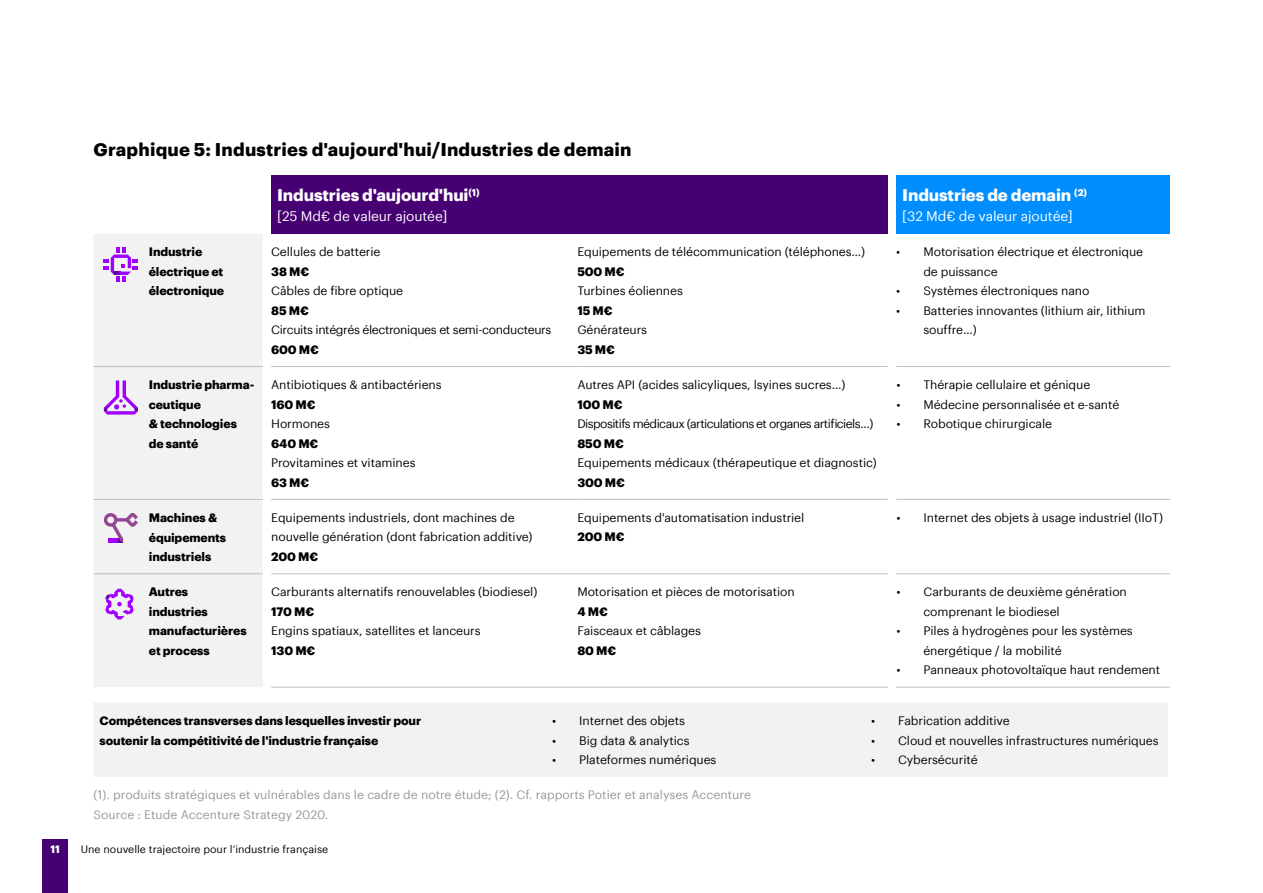
<style>
.page{position:relative;width:1263px;height:893px;background:#fff}
.page>*{position:absolute;margin:0;border:0;box-sizing:border-box;transform-origin:0 0}
.t1{font:700 18px "Graphik";letter-spacing:.01em;color:#000}
.t2{font:700 16.5px "Graphik";letter-spacing:-.01em;color:#fff}
.t3{font:13.5px "Graphik";letter-spacing:-.01em;color:#fff}
.t4{font:12px/19.5px "Graphik";letter-spacing:-.01em;color:#000}
.t5{font:700 12px/19.5px "Graphik";letter-spacing:-.01em;color:#000}
.t6{font:12px/19.5px "Graphik";color:#969696}
.t7{font:12px "Graphik";letter-spacing:-.05em;color:#000}
.t8{font:12px "Graphik";letter-spacing:-.03em;color:#000}
.t9{font:10.5px "Graphik";color:#000}
.t10{font:700 10.5px "Graphik";color:#fff}
</style>
<div class="page">
<div style="left:271px;top:175px;width:617px;height:59px;background:#460073"></div>
<div style="left:896px;top:175px;width:274px;height:59px;background:#008eff"></div>
<div style="left:94px;top:234px;width:169px;height:453px;background:#f2f2f2"></div>
<hr style="left:94px;top:366px;width:169px;height:1px;background:#bebebe">
<hr style="left:271px;top:366px;width:306px;height:1px;background:#bebebe">
<hr style="left:577px;top:366px;width:311px;height:1px;background:#bebebe">
<hr style="left:896px;top:366px;width:274px;height:1px;background:#bebebe">
<hr style="left:94px;top:499px;width:169px;height:1px;background:#bebebe">
<hr style="left:271px;top:499px;width:306px;height:1px;background:#bebebe">
<hr style="left:577px;top:499px;width:311px;height:1px;background:#bebebe">
<hr style="left:896px;top:499px;width:274px;height:1px;background:#bebebe">
<hr style="left:94px;top:573px;width:169px;height:1px;background:#bebebe">
<hr style="left:271px;top:573px;width:306px;height:1px;background:#bebebe">
<hr style="left:271px;top:687px;width:306px;height:1px;background:#bebebe">
<hr style="left:577px;top:573px;width:311px;height:1px;background:#bebebe">
<hr style="left:577px;top:687px;width:311px;height:1px;background:#bebebe">
<hr style="left:896px;top:573px;width:274px;height:1px;background:#bebebe">
<hr style="left:896px;top:687px;width:274px;height:1px;background:#bebebe">
<div style="left:94px;top:703px;width:1074px;height:74px;background:#f2f2f2"></div>
<svg style="left:104px;top:248px;width:34px;height:34px"></svg>
<svg style="left:104px;top:380px;width:34px;height:35px"></svg>
<svg style="left:104px;top:513px;width:34px;height:29px"></svg>
<svg style="left:105px;top:589px;width:29px;height:30px"></svg>
<div style="left:43px;top:839px;width:25px;height:54px;background:#460073"></div>
<p class="t10" style="left:51px;top:841px;width:11px">11</p>
<h1 class="t1" style="left:94px;top:135px;width:540px">Graphique 5: Industries d'aujourd'hui/Industries de demain</h1>
<h2 class="t2" style="left:277px;top:183px;width:204px">Industries d'aujourd'hui<sup>(1)</sup></h2>
<p class="t3" style="left:277px;top:206px;width:172px">[25 Md€ de valeur ajoutée]</p>
<p class="t5" style="left:149px;top:241px;width:77px">Industrie électrique et électronique</p>
<p class="t4" style="left:271px;top:241px;width:111px">Cellules de batterie</p>
<p class="t5" style="left:271px;top:261px;width:39px">38 M€</p>
<p class="t4" style="left:271px;top:280px;width:133px">Câbles de fibre optique</p>
<p class="t5" style="left:271px;top:300px;width:39px">85 M€</p>
<p class="t8" style="left:271px;top:321px;width:282px">Circuits intégrés électroniques et semi-conducteurs</p>
<p class="t5" style="left:271px;top:339px;width:49px">600 M€</p>
<p class="t5" style="left:149px;top:374px;width:107px">Industrie pharma&shy;ceutique<br>&amp; technologies de santé</p>
<p class="t4" style="left:271px;top:374px;width:172px">Antibiotiques &amp; antibactériens</p>
<p class="t5" style="left:271px;top:393px;width:46px">160 M€</p>
<p class="t4" style="left:271px;top:413px;width:60px">Hormones</p>
<p class="t5" style="left:271px;top:432px;width:49px">640 M€</p>
<p class="t4" style="left:271px;top:452px;width:146px">Provitamines et vitamines</p>
<p class="t5" style="left:271px;top:471px;width:40px">63 M€</p>
<p class="t5" style="left:149px;top:507px;width:79px">Machines &amp; équipements industriels</p>
<p class="t4" style="left:271px;top:507px;width:263px">Equipements industriels, dont machines de nouvelle génération (dont fabrication additive)</p>
<p class="t5" style="left:271px;top:546px;width:49px">200 M€</p>
<p class="t5" style="left:149px;top:581px;width:99px">Autres industries manufacturières et process</p>
<p class="t4" style="left:271px;top:581px;width:268px">Carburants alternatifs renouvelables (biodiesel)</p>
<p class="t5" style="left:271px;top:601px;width:44px">170 M€</p>
<p class="t4" style="left:271px;top:620px;width:211px">Engins spatiaux, satellites et lanceurs</p>
<p class="t5" style="left:271px;top:640px;width:46px">130 M€</p>
<p class="t4" style="left:577px;top:241px;width:289px">Equipements de télécommunication (téléphones…)</p>
<p class="t5" style="left:577px;top:261px;width:49px">500 M€</p>
<p class="t4" style="left:577px;top:280px;width:107px">Turbines éoliennes</p>
<p class="t5" style="left:577px;top:300px;width:37px">15 M€</p>
<p class="t4" style="left:577px;top:319px;width:71px">Générateurs</p>
<p class="t5" style="left:577px;top:339px;width:39px">35 M€</p>
<p class="t4" style="left:577px;top:374px;width:269px">Autres API (acides salicyliques, lsyines sucres…)</p>
<p class="t5" style="left:577px;top:393px;width:47px">100 M€</p>
<p class="t7" style="left:577px;top:415px;width:298px">Dispositifs médicaux (articulations et organes artificiels…)</p>
<p class="t5" style="left:577px;top:432px;width:48px">850 M€</p>
<p class="t4" style="left:577px;top:452px;width:301px">Equipements médicaux (thérapeutique et diagnostic)</p>
<p class="t5" style="left:577px;top:471px;width:49px">300 M€</p>
<p class="t4" style="left:577px;top:507px;width:228px">Equipements d'automatisation industriel</p>
<p class="t5" style="left:577px;top:526px;width:49px">200 M€</p>
<p class="t4" style="left:577px;top:581px;width:219px">Motorisation et pièces de motorisation</p>
<p class="t5" style="left:577px;top:601px;width:32px">4 M€</p>
<p class="t4" style="left:577px;top:620px;width:125px">Faisceaux et câblages</p>
<p class="t5" style="left:577px;top:640px;width:40px">80 M€</p>
<h2 class="t2" style="left:902px;top:183px;width:186px">Industries de demain <sup>(2)</sup></h2>
<p class="t3" style="left:902px;top:206px;width:172px">[32 Md€ de valeur ajoutée]</p>
<p class="t4" style="left:923px;top:241px;width:221px;text-indent:-27px">• Motorisation électrique et électronique de puissance</p>
<p class="t4" style="left:896px;top:280px;width:195px">• Systèmes électroniques nano</p>
<p class="t4" style="left:923px;top:300px;width:224px;text-indent:-27px">• Batteries innovantes (lithium air, lithium souffre…)</p>
<p class="t4" style="left:896px;top:374px;width:195px">• Thérapie cellulaire et génique</p>
<p class="t4" style="left:896px;top:393px;width:225px">• Médecine personnalisée et e-santé</p>
<p class="t4" style="left:896px;top:413px;width:157px">• Robotique chirurgicale</p>
<p class="t4" style="left:896px;top:507px;width:268px">• Internet des objets à usage industriel (IIoT)</p>
<p class="t4" style="left:923px;top:581px;width:205px;text-indent:-27px">• Carburants de deuxième génération comprenant le biodiesel</p>
<p class="t4" style="left:923px;top:620px;width:211px;text-indent:-27px">• Piles à hydrogènes pour les systèmes énergétique / la mobilité</p>
<p class="t4" style="left:896px;top:659px;width:265px">• Panneaux photovoltaïque haut rendement</p>
<p class="t5" style="left:100px;top:710px;width:323px">Compétences transverses dans lesquelles investir pour soutenir la compétitivité de l'industrie française</p>
<p class="t4" style="left:552px;top:710px;width:134px">• Internet des objets</p>
<p class="t4" style="left:552px;top:729px;width:139px">• Big data &amp; analytics</p>
<p class="t4" style="left:552px;top:749px;width:166px">• Plateformes numériques</p>
<p class="t6" style="left:94px;top:784px;width:659px">(1). produits stratégiques et vulnérables dans le cadre de notre étude; (2). Cf. rapports Potier et analyses Accenture<br>Source : Etude Accenture Strategy 2020.</p>
<p class="t9" style="left:81px;top:842px;width:249px">Une nouvelle trajectoire pour l’industrie française</p>
<p class="t4" style="left:871px;top:710px;width:140px">• Fabrication additive</p>
<p class="t4" style="left:871px;top:729px;width:289px">• Cloud et nouvelles infrastructures numériques</p>
<p class="t4" style="left:871px;top:749px;width:108px">• Cybersécurité</p>
</div>
